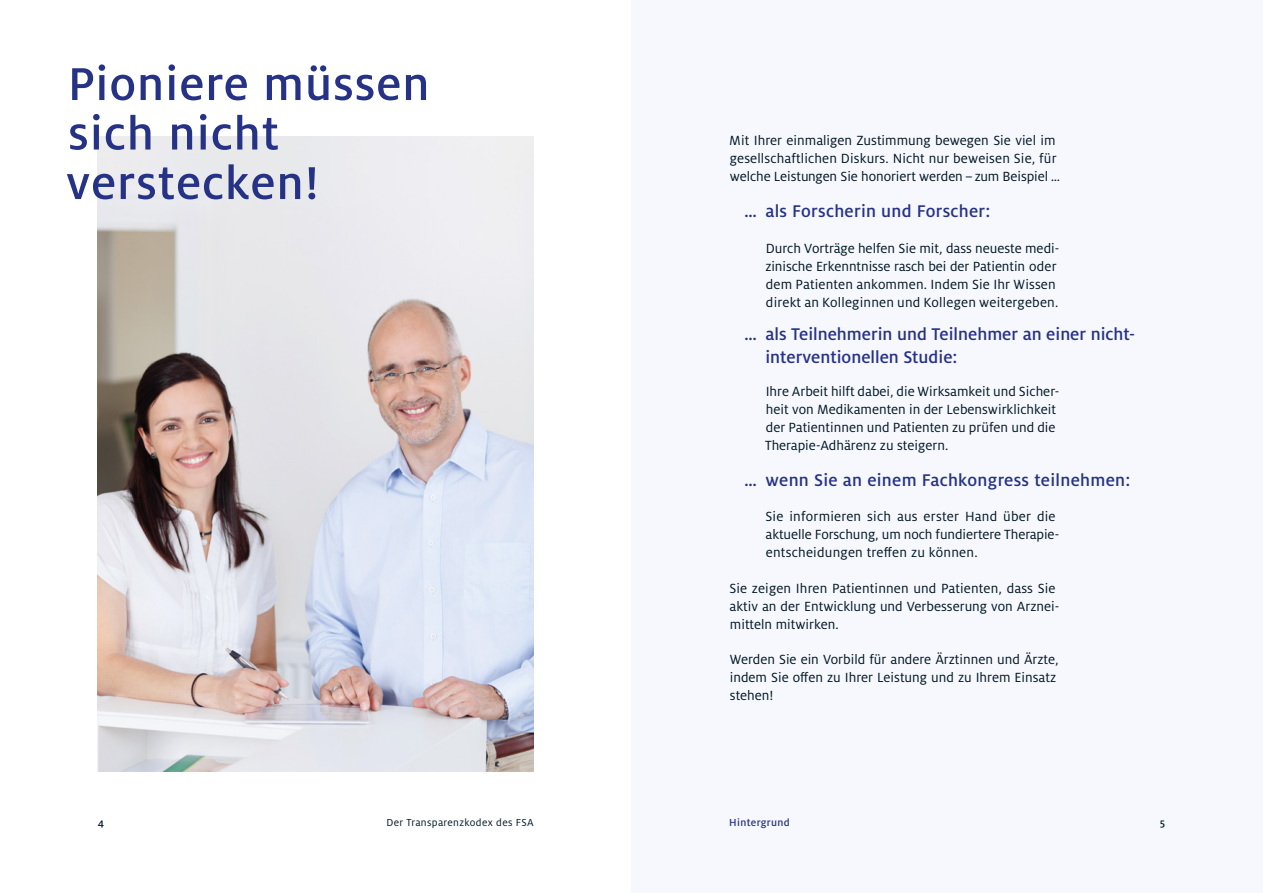
<style>
.page{position:relative;width:1263px;height:893px;background:#fff}
.page>*{position:absolute;margin:0;border:0;box-sizing:border-box;transform-origin:0 0}
.t1{font:500 18.75px/22.5px "Milo Pro";color:#263286}
.t2{font:14.7px/17.9px "Milo Pro";color:#001725}
.t3{font:11.25px "Milo Pro";letter-spacing:.03em;color:#001725}
.t4{font:500 11.25px "Milo Pro";letter-spacing:.03em;color:#263286}
.t5{font:500 11.25px "Milo Pro";color:#001725}
</style>
<div class="page">
<div style="left:631px;top:0;width:632px;height:893px;background:#f7f8fd"></div>
<img style="left:98px;top:136px;width:436px;height:636px">
<svg style="left:67px;top:164px;width:248px;height:35px;background:#aeb2ce"></svg>
<svg style="left:70px;top:114px;width:208px;height:36px"></svg>
<svg style="left:72px;top:64px;width:354px;height:36px"></svg>
<p class="t2" style="left:729px;top:132px;width:332px">Mit Ihrer einmaligen Zustimmung bewegen Sie viel im gesellschaftlichen Diskurs. Nicht nur beweisen Sie, für welche Leistungen Sie honoriert werden – zum Beispiel …</p>
<p class="t1" style="left:744px;top:200px;width:248px">… als Forscherin und Forscher:</p>
<p class="t2" style="left:765px;top:239px;width:295px">Durch Vorträge helfen Sie mit, dass neueste medi&shy;zinische Erkenntnisse rasch bei der Patientin oder dem Patienten ankommen. Indem Sie Ihr Wissen direkt an Kolleginnen und Kollegen weitergeben.</p>
<p class="t1" style="left:765px;top:323px;width:371px;text-indent:-21px">… als Teilnehmerin und Teilnehmer an einer nicht&shy;interventionellen Studie:</p>
<p class="t2" style="left:765px;top:383px;width:296px">Ihre Arbeit hilft dabei, die Wirksamkeit und Sicher&shy;heit von Medikamenten in der Lebenswirklichkeit der Patientinnen und Patienten zu prüfen und die Therapie-Adhärenz zu steigern.</p>
<p class="t1" style="left:744px;top:469px;width:388px">… wenn Sie an einem Fachkongress teilnehmen:</p>
<p class="t2" style="left:765px;top:508px;width:295px">Sie informieren sich aus erster Hand über die aktuelle Forschung, um noch fundiertere Therapie&shy;entscheidungen treffen zu können.</p>
<p class="t2" style="left:729px;top:579px;width:331px">Sie zeigen Ihren Patientinnen und Patienten, dass Sie aktiv an der Entwicklung und Verbesserung von Arznei&shy;mitteln mitwirken.</p>
<p class="t2" style="left:730px;top:651px;width:330px">Werden Sie ein Vorbild für andere Ärztinnen und Ärzte, indem Sie offen zu Ihrer Leistung und zu Ihrem Einsatz stehen!</p>
<p class="t3" style="left:386px;top:816px;width:149px">Der Transparenzkodex des FSA</p>
<p class="t4" style="left:729px;top:816px;width:62px">Hintergrund</p>
<p class="t5" style="left:98px;top:816px;width:8px">4</p>
<p class="t5" style="left:1160px;top:816px;width:7px">5</p>
</div>
